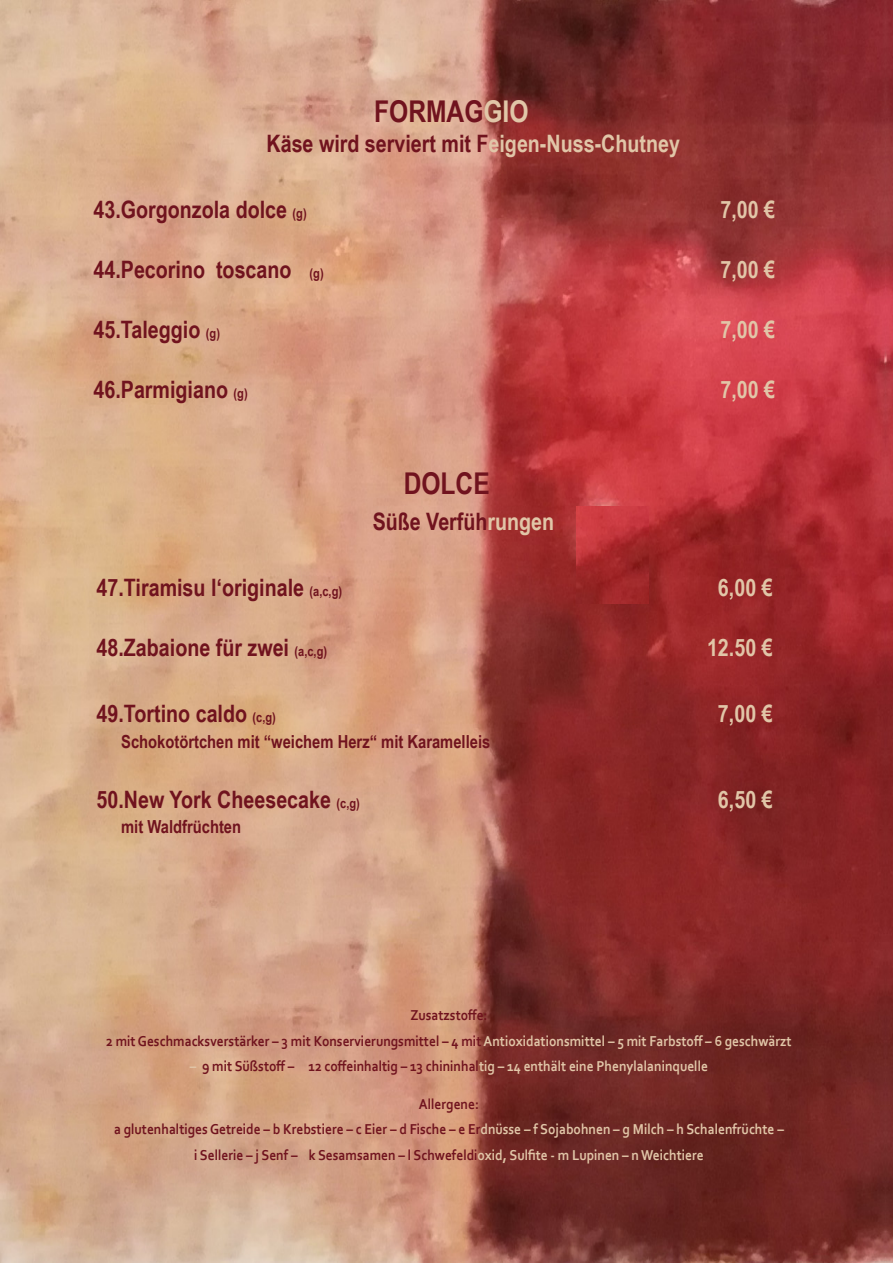
<style>
.page{position:relative;width:893px;height:1263px;background:#fff}
.page>*{position:absolute;margin:0;border:0;box-sizing:border-box;transform-origin:0 0}
.t1{font:700 30px "Arial Narrow";color:#70131e}
.t2{font:700 24px "Arial Narrow";color:#70131e}
.t3{font:700 24px "Arial Narrow";color:#e1c6a8}
.t4{font:700 18px "Arial Narrow";color:#70131e}
.t5{font:700 15px/25.5px "Corbel";color:#70131e;text-align:center;scale:.9 1}
.s1{color:#e1c6a8}
.s2{font-size:13.5px}
</style>
<div class="page">
<img style="left:0;top:0;width:893px;height:1263px">
<img style="left:576px;top:506px;width:73px;height:98px">
<h1 class="t1" style="left:374px;top:88px;width:156px">FORMAG<span class="s1">GIO</span></h1>
<h2 class="t2" style="left:266px;top:125px;width:415px">Käse wird serviert mit F<span class="s1">eigen-Nuss-Chutney</span></h2>
<h2 class="t2" style="left:94px;top:191px;width:215px">43.Gorgonzola dolce <span class="s2">(g)</span></h2>
<h2 class="t3" style="left:720px;top:191px;width:56px">7,00 €</h2>
<h2 class="t2" style="left:94px;top:251px;width:232px">44.Pecorino toscano <span class="s2">(g)</span></h2>
<h2 class="t3" style="left:720px;top:251px;width:56px">7,00 €</h2>
<h2 class="t2" style="left:94px;top:311px;width:128px">45.Taleggio <span class="s2">(g)</span></h2>
<h2 class="t3" style="left:720px;top:311px;width:56px">7,00 €</h2>
<h2 class="t2" style="left:94px;top:371px;width:156px">46.Parmigiano <span class="s2">(g)</span></h2>
<h2 class="t3" style="left:720px;top:371px;width:56px">7,00 €</h2>
<h1 class="t1" style="left:404px;top:461px;width:88px">DOLCE</h1>
<h2 class="t2" style="left:373px;top:504px;width:183px">Süße Verfüh<span class="s1">rungen</span></h2>
<h2 class="t2" style="left:97px;top:570px;width:247px">47.Tiramisu l‘originale <span class="s2">(a,c,g)</span></h2>
<h2 class="t3" style="left:718px;top:570px;width:56px">6,00 €</h2>
<h2 class="t2" style="left:97px;top:630px;width:232px">48.Zabaione für zwei <span class="s2">(a,c,g)</span></h2>
<h2 class="t3" style="left:707px;top:630px;width:67px">12.50 €</h2>
<h2 class="t2" style="left:97px;top:696px;width:181px">49.Tortino caldo <span class="s2">(c,g)</span></h2>
<h2 class="t3" style="left:718px;top:696px;width:56px">7,00 €</h2>
<p class="t4" style="left:121px;top:728px;width:371px">Schokotörtchen mit “weichem Herz“ mit Karamelleis</p>
<h2 class="t2" style="left:97px;top:781px;width:265px">50.New York Cheesecake <span class="s2">(c,g)</span></h2>
<h2 class="t3" style="left:718px;top:781px;width:56px">6,50 €</h2>
<p class="t4" style="left:121px;top:813px;width:122px">mit Waldfrüchten</p>
<p class="t5" style="left:106px;top:1002px;width:763px">Zusatzstoffe:<br>2 mit Geschmacksverstärker – 3 mit Konservierungsmittel – 4 mit <span class="s1">Antioxidationsmittel – 5 mit Farbstoff – 6 geschwärzt</span></p>
<p class="t5" style="left:190px;top:1053px;width:577px"><span class="s1">–</span> 9 mit Süßstoff – 12 coffeinhaltig – 13 chininhal<span class="s1">tig – 14 enthält eine Phenylalaninquelle</span></p>
<p class="t5" style="left:114px;top:1090px;width:746px">Allergene:<br>a glutenhaltiges Getreide – b Krebstiere – c Eier – d Fische – e Er<span class="s1">dnüsse – f Sojabohnen – g Milch – h Schalenfrüchte – </span>i Sellerie – j Senf – k Sesamsamen – l Schwefeldi<span class="s1">oxid, Sulfite - m Lupinen – n Weichtiere</span></p>
</div>
